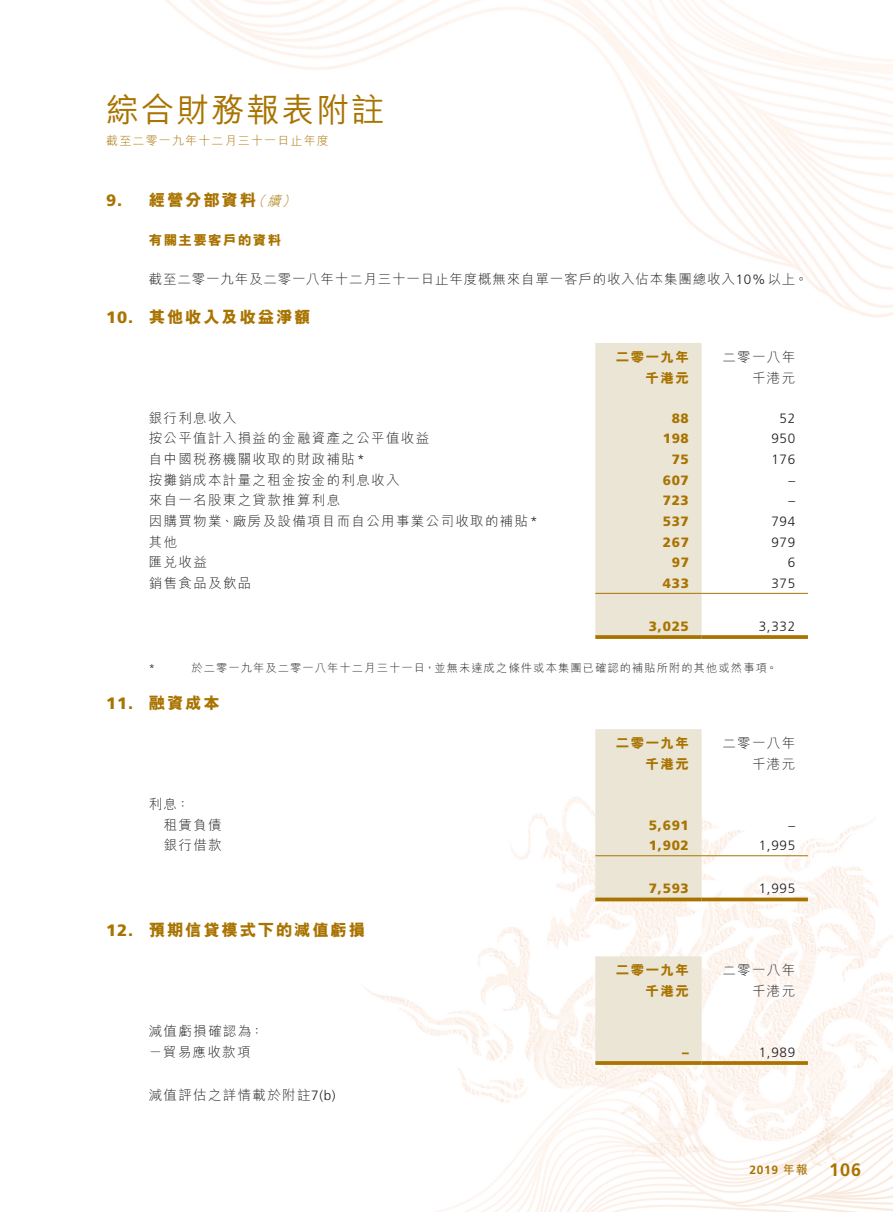
<style>
.page{position:relative;width:893px;height:1212px;background:#fff}
.page>*{position:absolute;margin:0;border:0;box-sizing:border-box;transform-origin:0 0}
.t1{font:500 33px "M Hei HK";letter-spacing:.06em;color:#a97300}
.t2{font:700 18px "Frutiger LT Std";color:#a97300}
.t3{font:800 16.5px "M Hei HK";letter-spacing:.1em;color:#a97300}
.t4{font:900 16.5px "Frutiger LT Std";color:#a97300}
.t5{font:300 13.5px "M Hei HK";letter-spacing:.1em;color:#231f20}
.t6{font:300 13.5px "M Hei HK";letter-spacing:.06em;color:#231f20}
.t7{font:900 13.5px "Frutiger LT Std";letter-spacing:.05em;color:#a97300}
.t8{font:300 13.5px "Frutiger LT Std";letter-spacing:.05em;color:#231f20}
.t9{font:800 13.5px "M Hei HK";letter-spacing:.1em;color:#a97300}
.t10{font:italic 300 13.5px "M Hei HK";color:#a97300}
.t11{font:300 12px "M Hei HK";letter-spacing:.095em;color:#a97300}
.t12{font:700 12px "Frutiger LT Std";color:#a97300}
.t13{font:300 11.25px "M Hei HK";letter-spacing:.1em;color:#231f20}
.t14{font:300 11.25px "Frutiger LT Std";color:#231f20}
.s1{font-family:"Frutiger LT Std"}
.s2{font-family:"M Hei HK"}
</style>
<div class="page">
<img style="left:165px;top:0;width:728px;height:1212px">
<div style="left:595px;top:343px;width:107px;height:292px;background:#ebe5d6"></div>
<hr style="left:595px;top:593px;width:107px;height:1px;background:#a97300">
<hr style="left:702px;top:593px;width:106px;height:1px;background:#a97300">
<svg style="left:595px;top:635px;width:107px;height:4px"></svg>
<svg style="left:702px;top:635px;width:106px;height:4px"></svg>
<div style="left:595px;top:729px;width:107px;height:168px;background:#ebe5d6"></div>
<hr style="left:595px;top:855px;width:107px;height:1px;background:#a97300">
<hr style="left:702px;top:855px;width:106px;height:1px;background:#a97300">
<svg style="left:595px;top:897px;width:107px;height:4px"></svg>
<svg style="left:702px;top:897px;width:106px;height:4px"></svg>
<div style="left:595px;top:956px;width:107px;height:105px;background:#ebe5d6"></div>
<svg style="left:595px;top:1061px;width:107px;height:4px"></svg>
<svg style="left:702px;top:1061px;width:106px;height:4px"></svg>
<h1 class="t1" style="left:106px;top:86px;width:280px">綜合財務報表附註</h1>
<p class="t11" style="left:106px;top:135px;width:224px">截至二零一九年十二月三十一日止年度</p>
<p class="t4" style="left:106px;top:190px;width:17px">9.</p>
<p class="t4" style="left:106px;top:307px;width:28px">10.</p>
<p class="t4" style="left:106px;top:693px;width:28px">11.</p>
<p class="t4" style="left:106px;top:920px;width:28px">12.</p>
<p class="t3" style="left:149px;top:192px;width:109px">經營分部資料</p>
<p class="t10" style="left:252px;top:194px;width:34px">（續</p>
<p class="t10" style="left:282px;top:194px;width:19px">(</p>
<p class="t9" style="left:149px;top:233px;width:134px">有關主要客戶的資料</p>
<p class="t6" style="left:149px;top:272px;width:661px">截至二零一九年及二零一八年十二月三十一日止年度概無來自單一客戶的收入佔本集團總收入<span class="s1">10%</span>以上。</p>
<p class="t3" style="left:149px;top:308px;width:163px">其他收入及收益淨額</p>
<p class="t9" style="left:616px;top:350px;width:74px">二零一九年</p>
<p class="t5" style="left:722px;top:350px;width:74px">二零一八年</p>
<p class="t9" style="left:646px;top:371px;width:45px">千港元</p>
<p class="t5" style="left:752px;top:371px;width:45px">千港元</p>
<p class="t5" style="left:149px;top:411px;width:89px">銀行利息收入</p>
<p class="t7" style="left:672px;top:410px;width:19px">88</p>
<p class="t8" style="left:779px;top:410px;width:17px">52</p>
<p class="t5" style="left:149px;top:431px;width:282px">按公平值計入損益的金融資產之公平值收益</p>
<p class="t7" style="left:663px;top:430px;width:28px">198</p>
<p class="t8" style="left:771px;top:431px;width:25px">950</p>
<p class="t5" style="left:149px;top:452px;width:217px">自中國稅務機關收取的財政補貼<span class="s1">*</span></p>
<p class="t7" style="left:672px;top:451px;width:19px">75</p>
<p class="t8" style="left:771px;top:452px;width:25px">176</p>
<p class="t5" style="left:149px;top:473px;width:252px">按攤銷成本計量之租金按金的利息收入</p>
<p class="t7" style="left:663px;top:472px;width:28px">607</p>
<p class="t8" style="left:788px;top:472px;width:8px">–</p>
<p class="t5" style="left:149px;top:493px;width:193px">來自一名股東之貸款推算利息</p>
<p class="t7" style="left:663px;top:492px;width:28px">723</p>
<p class="t8" style="left:788px;top:493px;width:8px">–</p>
<p class="t5" style="left:149px;top:514px;width:390px">因購買物業、廠房及設備項目而自公用事業公司收取的補貼<span class="s1">*</span></p>
<p class="t7" style="left:663px;top:513px;width:28px">537</p>
<p class="t8" style="left:771px;top:513px;width:25px">794</p>
<p class="t5" style="left:149px;top:535px;width:30px">其他</p>
<p class="t7" style="left:663px;top:534px;width:28px">267</p>
<p class="t8" style="left:771px;top:534px;width:25px">979</p>
<p class="t5" style="left:149px;top:555px;width:59px">匯兌收益</p>
<p class="t7" style="left:672px;top:554px;width:19px">97</p>
<p class="t8" style="left:788px;top:555px;width:9px">6</p>
<p class="t5" style="left:149px;top:576px;width:104px">銷售食品及飲品</p>
<p class="t7" style="left:663px;top:575px;width:28px">433</p>
<p class="t8" style="left:771px;top:575px;width:25px">375</p>
<p class="t7" style="left:649px;top:618px;width:41px">3,025</p>
<p class="t13" style="left:191px;top:662px;width:587px">於二零一九年及二零一八年十二月三十一日，並無未達成之條件或本集團已確認的補貼所附的其他或然事項。</p>
<p class="t8" style="left:759px;top:618px;width:38px">3,332</p>
<p class="t14" style="left:149px;top:662px;width:8px">*</p>
<p class="t3" style="left:149px;top:694px;width:72px">融資成本</p>
<p class="t5" style="left:149px;top:797px;width:42px">利息：</p>
<p class="t5" style="left:164px;top:818px;width:59px">租賃負債</p>
<p class="t5" style="left:164px;top:838px;width:59px">銀行借款</p>
<p class="t3" style="left:149px;top:922px;width:218px">預期信貸模式下的減值虧損</p>
<p class="t5" style="left:149px;top:1024px;width:116px">減值虧損確認為：</p>
<p class="t5" style="left:149px;top:1045px;width:103px">－貿易應收款項</p>
<p class="t5" style="left:149px;top:1088px;width:188px">減值評估之詳情載於附註<span class="s1">7 b( (</span></p>
<p class="t9" style="left:616px;top:736px;width:74px">二零一九年</p>
<p class="t5" style="left:722px;top:736px;width:74px">二零一八年</p>
<p class="t9" style="left:646px;top:757px;width:45px">千港元</p>
<p class="t5" style="left:752px;top:757px;width:45px">千港元</p>
<p class="t7" style="left:649px;top:817px;width:41px">5,691</p>
<p class="t8" style="left:788px;top:817px;width:8px">–</p>
<p class="t7" style="left:649px;top:837px;width:41px">1,902</p>
<p class="t8" style="left:759px;top:838px;width:38px">1,995</p>
<p class="t7" style="left:649px;top:880px;width:41px">7,593</p>
<p class="t8" style="left:759px;top:881px;width:38px">1,995</p>
<p class="t9" style="left:616px;top:963px;width:74px">二零一九年</p>
<p class="t5" style="left:722px;top:963px;width:74px">二零一八年</p>
<p class="t9" style="left:646px;top:984px;width:45px">千港元</p>
<p class="t5" style="left:752px;top:984px;width:45px">千港元</p>
<p class="t7" style="left:682px;top:1044px;width:8px">–</p>
<p class="t8" style="left:759px;top:1044px;width:38px">1,989</p>
<p class="t12" style="left:749px;top:1163px;width:60px">2019 <span class="s2">年報</span></p>
<h2 class="t2" style="left:829px;top:1159px;width:34px">106</h2>
</div>
